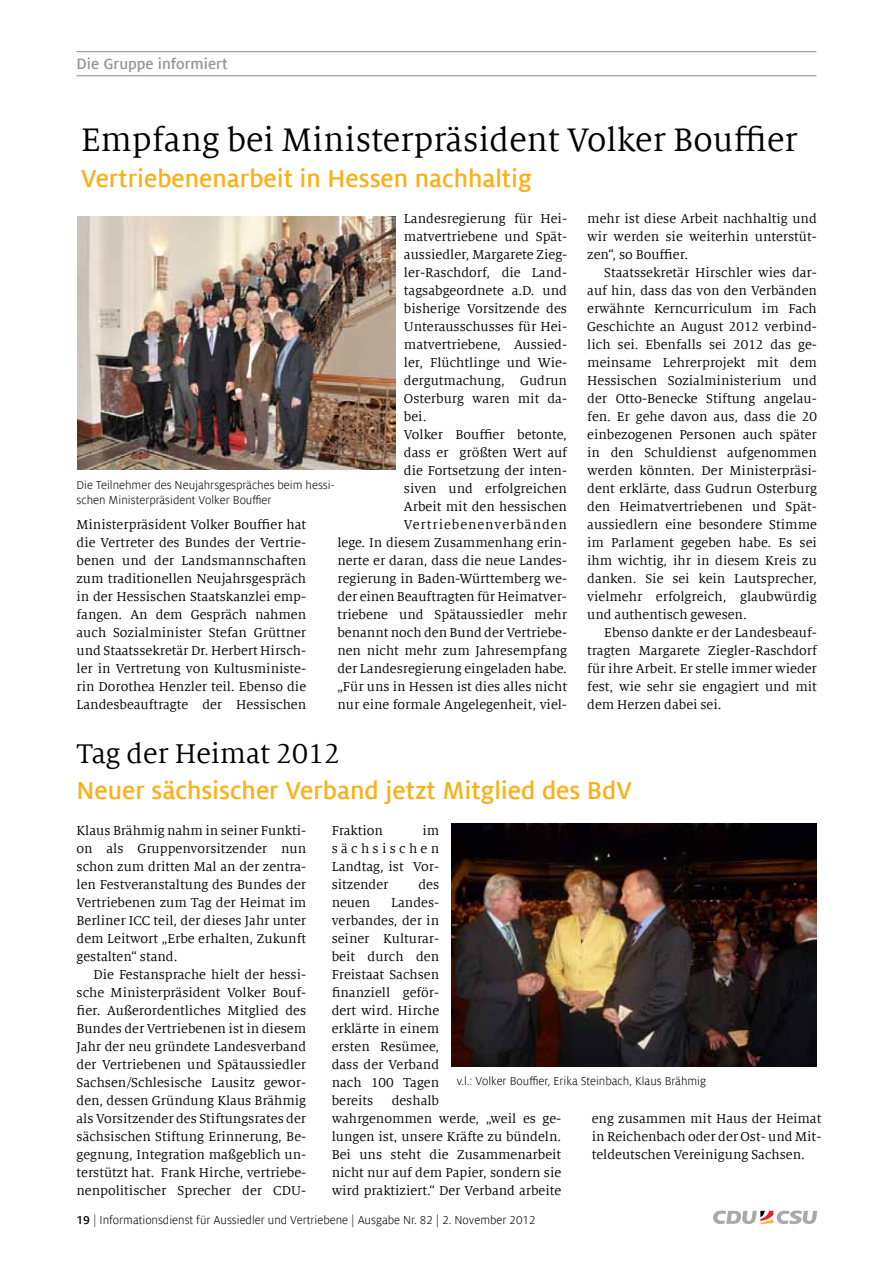
<style>
.page{position:relative;width:893px;height:1263px;background:#fff}
.page>*{position:absolute;margin:0;border:0;box-sizing:border-box;transform-origin:0 0}
.t1{font:36px "Milo Serif Offc";color:#000}
.t2{font:30px "Milo Serif Offc";color:#000}
.t3{font:700 27px "Milo Sans Offc";color:#fcaf17}
.t4{font:700 16.5px "Milo Sans Offc";color:#939598}
.t5{font:14.25px/18px "Milo Serif Offc";color:#000;text-align:justify}
.t6{font:14.25px "Milo Serif Offc";letter-spacing:.07em;color:#000}
.t7{font:12.75px/15.3px "Milo Sans Offc";color:#000}
.s1{font-weight:700}
</style>
<div class="page">
<svg style="left:713px;top:1210px;width:104px;height:14px"></svg>
<hr style="left:77px;top:51px;width:739px;height:1px;background:#939598">
<hr style="left:77px;top:75px;width:739px;height:1px;background:#939598">
<img style="left:452px;top:824px;width:364px;height:243px">
<img style="left:77px;top:216px;width:318px;height:254px">
<p class="t4" style="left:77px;top:55px;width:153px">Die Gruppe informiert</p>
<h1 class="t1" style="left:81px;top:121px;width:718px">Empfang bei Ministerpräsident Volker Bouffier</h1>
<h3 class="t3" style="left:81px;top:164px;width:452px">Vertriebenenarbeit in Hessen nachhaltig</h3>
<p class="t5" style="left:404px;top:210px;width:165px">Landesregierung für Hei-</p>
<p class="t5" style="left:404px;top:228px;width:165px">matvertriebene und Spät-</p>
<p class="t5" style="left:404px;top:246px;width:165px">aussiedler, Margarete Zieg-</p>
<p class="t5" style="left:404px;top:264px;width:165px">ler-Raschdorf, die Land-</p>
<p class="t5" style="left:404px;top:282px;width:165px">tagsabgeordnete a.D. und</p>
<p class="t5" style="left:404px;top:300px;width:165px">bisherige Vorsitzende des</p>
<p class="t5" style="left:404px;top:318px;width:165px">Unterausschusses für Hei-</p>
<p class="t5" style="left:404px;top:336px;width:165px">matvertriebene, Aussied-</p>
<p class="t5" style="left:404px;top:354px;width:165px">ler, Flüchtlinge und Wie-</p>
<p class="t5" style="left:404px;top:372px;width:165px">dergutmachung, Gudrun</p>
<p class="t5" style="left:404px;top:390px;width:165px">Osterburg waren mit da-</p>
<p class="t5" style="left:404px;top:408px;width:24px">bei.</p>
<p class="t5" style="left:404px;top:426px;width:165px">Volker Bouffier betonte,</p>
<p class="t5" style="left:404px;top:444px;width:165px">dass er größten Wert auf</p>
<p class="t5" style="left:404px;top:462px;width:165px">die Fortsetzung der inten-</p>
<p class="t5" style="left:404px;top:480px;width:165px">siven und erfolgreichen</p>
<p class="t5" style="left:404px;top:498px;width:165px">Arbeit mit den hessischen</p>
<p class="t6" style="left:404px;top:517px;width:165px">Vertriebenenverbänden</p>
<p class="t5" style="left:337px;top:534px;width:231px">lege. In diesem Zusammenhang erin-</p>
<p class="t5" style="left:337px;top:552px;width:231px">nerte er daran, dass die neue Landes-</p>
<p class="t5" style="left:337px;top:570px;width:231px">regierung in Baden-Württemberg we-</p>
<p class="t5" style="left:337px;top:588px;width:231px">der einen Beauftragten für Heimatver-</p>
<p class="t5" style="left:337px;top:606px;width:231px">triebene und Spätaussiedler mehr</p>
<p class="t5" style="left:337px;top:624px;width:231px">benannt noch den Bund der Vertriebe-</p>
<p class="t5" style="left:337px;top:642px;width:231px">nen nicht mehr zum Jahresempfang</p>
<p class="t5" style="left:337px;top:660px;width:231px">der Landesregierung eingeladen habe.</p>
<p class="t5" style="left:337px;top:678px;width:231px">„Für uns in Hessen ist dies alles nicht</p>
<p class="t5" style="left:337px;top:696px;width:231px">nur eine formale Angelegenheit, viel-</p>
<p class="t7" style="left:77px;top:477px;width:260px">Die Teilnehmer des Neujahrsgespräches beim hessi&shy;schen Ministerpräsident Volker Bouffier</p>
<p class="t5" style="left:77px;top:516px;width:231px">Ministerpräsident Volker Bouffier hat die Vertreter des Bundes der Vertrie&shy;benen und der Landsmannschaften zum traditionellen Neujahrsgespräch in der Hessischen Staatskanzlei emp&shy;fangen. An dem Gespräch nahmen auch Sozialminister Stefan Grüttner und Staatssekretär Dr. Herbert Hirsch&shy;ler in Vertretung von Kultusministe&shy;rin Dorothea Henzler teil. Ebenso die Landesbeauftragte der Hessischen</p>
<p class="t5" style="left:587px;top:210px;width:231px">mehr ist diese Arbeit nachhaltig und wir werden sie weiterhin unterstüt&shy;zen“, so Bouffier.</p>
<p class="t5" style="left:587px;top:264px;width:231px;text-indent:17px">Staatssekretär Hirschler wies dar&shy;auf hin, dass das von den Verbänden erwähnte Kerncurriculum im Fach Geschichte an August 2012 verbind&shy;lich sei. Ebenfalls sei 2012 das ge&shy;meinsame Lehrerprojekt mit dem Hessischen Sozialministerium und der Otto-Benecke Stiftung angelau&shy;fen. Er gehe davon aus, dass die 20 einbezogenen Personen auch später in den Schuldienst aufgenommen werden könnten. Der Ministerpräsi&shy;dent erklärte, dass Gudrun Osterburg den Heimatvertriebenen und Spät&shy;aussiedlern eine besondere Stimme im Parlament gegeben habe. Es sei ihm wichtig, ihr in diesem Kreis zu danken. Sie sei kein Lautsprecher, vielmehr erfolgreich, glaubwürdig und authentisch gewesen.</p>
<p class="t5" style="left:587px;top:624px;width:231px;text-indent:17px">Ebenso dankte er der Landesbeauf&shy;tragten Margarete Ziegler-Raschdorf für ihre Arbeit. Er stelle immer wieder fest, wie sehr sie engagiert und mit dem Herzen dabei sei.</p>
<h2 class="t2" style="left:77px;top:738px;width:265px">Tag der Heimat 2012</h2>
<h3 class="t3" style="left:77px;top:776px;width:557px">Neuer sächsischer Verband jetzt Mitglied des BdV</h3>
<p class="t5" style="left:77px;top:822px;width:231px">Klaus Brähmig nahm in seiner Funkti&shy;on als Gruppenvorsitzender nun schon zum dritten Mal an der zentra&shy;len Festveranstaltung des Bundes der Vertriebenen zum Tag der Heimat im Berliner ICC teil, der dieses Jahr unter dem Leitwort „Erbe erhalten, Zukunft gestalten“ stand.</p>
<p class="t5" style="left:77px;top:966px;width:231px;text-indent:17px">Die Festansprache hielt der hessi&shy;sche Ministerpräsident Volker Bouf&shy;fier. Außerordentliches Mitglied des Bundes der Vertriebenen ist in diesem Jahr der neu gründete Landesverband der Vertriebenen und Spätaussiedler Sachsen/Schlesische Lausitz gewor&shy;den, dessen Gründung Klaus Brähmig als Vorsitzender des Stiftungsrates der sächsischen Stiftung Erinnerung, Be&shy;gegnung, Integration maßgeblich un&shy;terstützt hat. Frank Hirche, vertriebe&shy;nenpolitischer Sprecher der CDU-</p>
<p class="t5" style="left:332px;top:822px;width:53px">Fraktion</p>
<p class="t5" style="left:332px;top:822px;width:109px;text-indent:91px">im sächsischen Landtag, ist Vor&shy;sitzender</p>
<p class="t5" style="left:418px;top:876px;width:22px">des</p>
<p class="t5" style="left:332px;top:894px;width:109px;text-indent:59px">Landes&shy;verbandes, der in seiner Kulturar&shy;beit durch den Freistaat Sachsen finanziell geför&shy;dert wird. Hirche erklärte in einem ersten Resümee, dass der Verband nach 100 Tagen bereits</p>
<p class="t5" style="left:332px;top:894px;width:40px">neuen</p>
<p class="t7" style="left:457px;top:1074px;width:251px">v.l.: Volker Bouffier, Erika Steinbach, Klaus Brähmig</p>
<p class="t5" style="left:332px;top:1092px;width:231px;text-align:left;text-indent:60px">deshalb<br>wahrgenommen werde, „weil es ge&shy;lungen ist, unsere Kräfte zu bündeln.<br>Bei uns steht die Zusammenarbeit nicht nur auf dem Papier, sondern sie wird praktiziert.“ Der Verband arbeite</p>
<p class="t5" style="left:592px;top:1110px;width:231px">eng zusammen mit Haus der Heimat in Reichenbach oder der Ost- und Mit&shy;teldeutschen Vereinigung Sachsen.</p>
<p class="t7" style="left:77px;top:1212px;width:461px"><span class="s1">19</span> | Informationsdienst für Aussiedler und Vertriebene | Ausgabe Nr. 82 | 2. November 2012</p>
</div>
